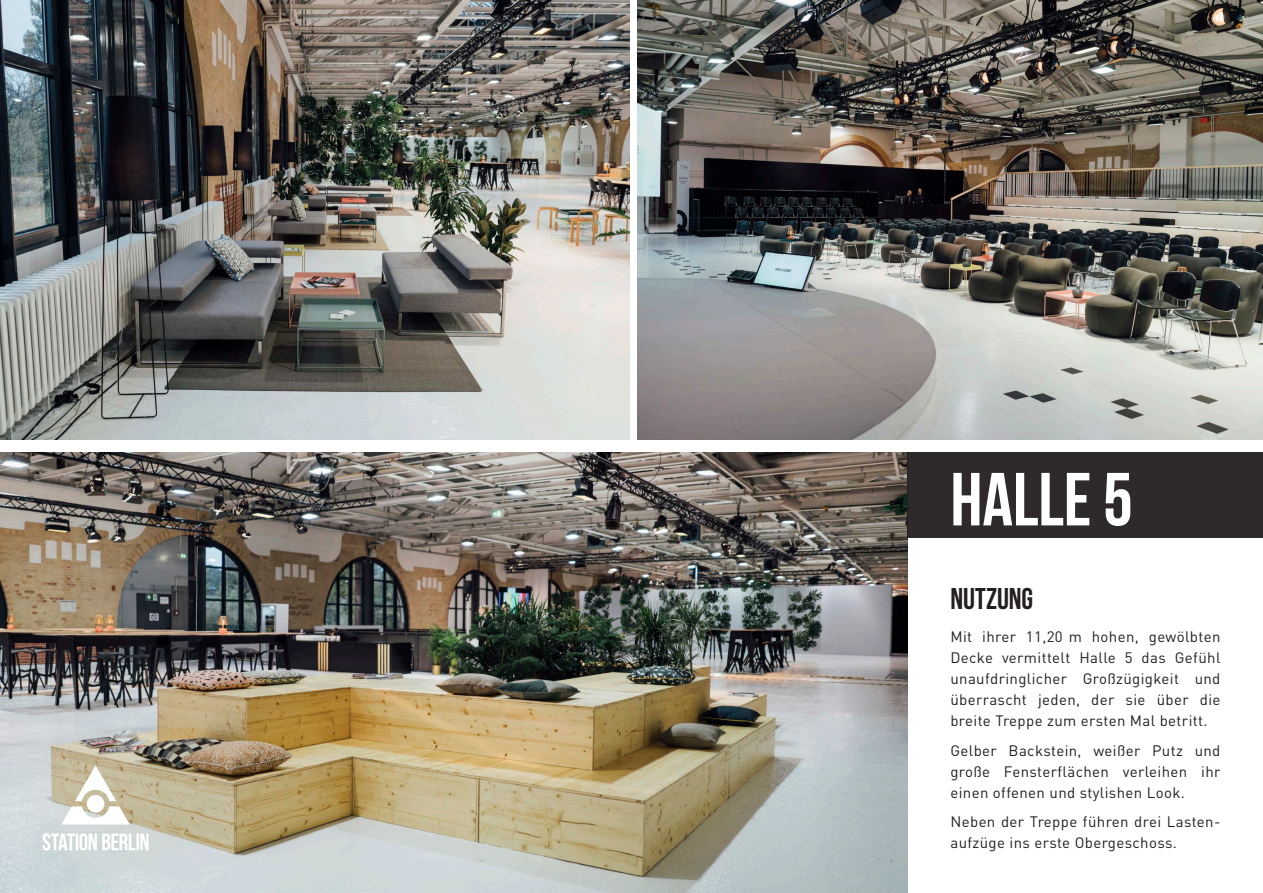
<style>
.page{position:relative;width:1263px;height:893px;background:#fff}
.page>*{position:absolute;margin:0;border:0;box-sizing:border-box;transform-origin:0 0}
.t1{font:75px "Bebas Neue";color:#fff}
.Absatzformat_1{font:30px "Bebas Neue";letter-spacing:-.005em;color:#231f20}
.Absatzformat_1-2{font:15px/21px "DIN Pro";letter-spacing:.025em;color:#231f20;text-align:justify}
</style>
<div class="page">
<img style="left:638px;top:0;width:625px;height:440px">
<img style="left:0;top:0;width:629px;height:440px">
<img style="left:0;top:453px;width:908px;height:440px">
<div style="left:907px;top:453px;width:356px;height:85px;background:#2e2a2b"></div>
<svg style="left:43px;top:765px;width:106px;height:85px"></svg>
<p class="t1" style="left:950px;top:458px;width:184px">HALLE 5</p>
<p class="Absatzformat_1" style="left:950px;top:582px;width:84px">NUTZUNG</p>
<p class="Absatzformat_1-2" style="left:950px;top:626px;width:272px">Mit ihrer 11,20 m hohen, gewölbten Decke vermittelt Halle 5 das Gefühl unaufdringlicher Großzügigkeit und überrascht jeden, der sie über die breite Treppe zum ersten Mal betritt.</p>
<p class="Absatzformat_1-2" style="left:950px;top:739px;width:272px">Gelber Backstein, weißer Putz und große Fensterflächen verleihen ihr einen offenen und stylishen Look.</p>
<p class="Absatzformat_1-2" style="left:950px;top:811px;width:272px">Neben der Treppe führen drei Lasten&shy;aufzüge ins erste Obergeschoss.</p>
</div>
